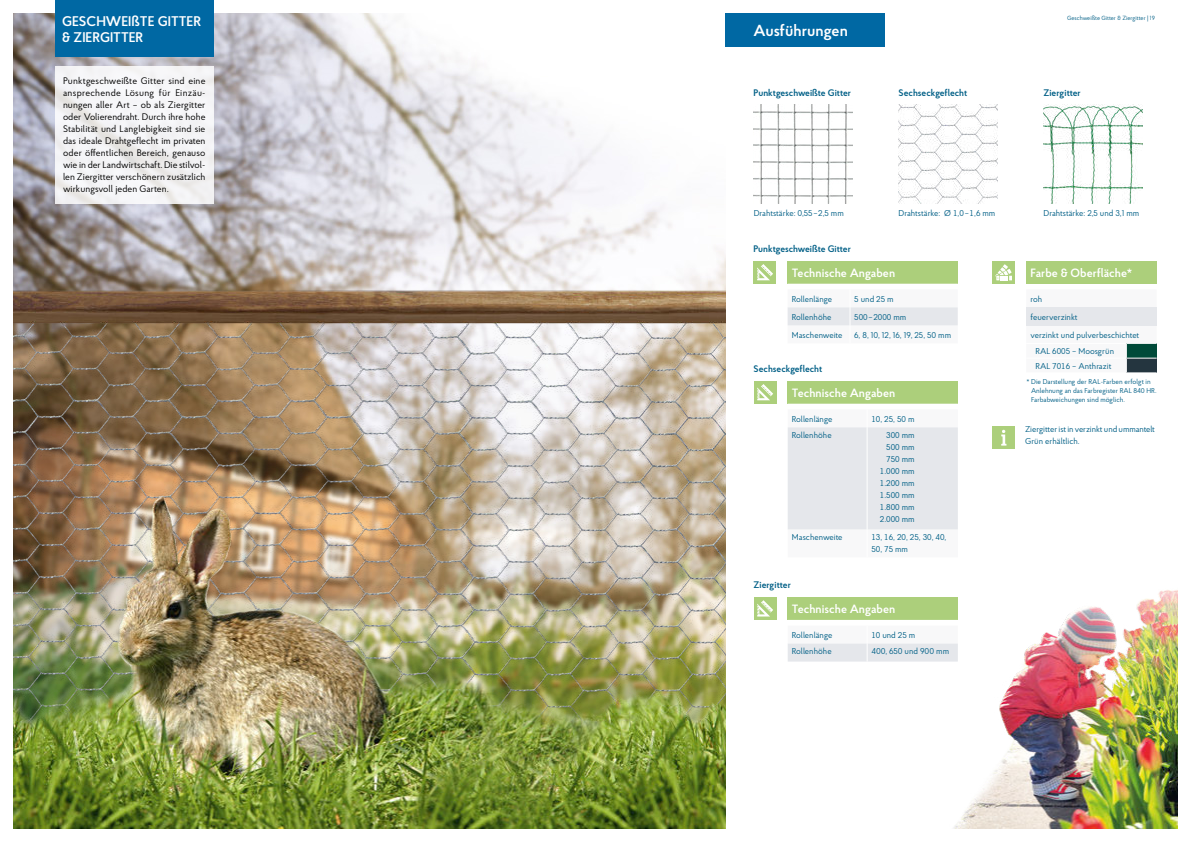
<style>
.page{position:relative;width:1191px;height:842px;background:#fff}
.page>*{position:absolute;margin:0;border:0;box-sizing:border-box;transform-origin:0 0}
.t1{font:600 16px "Proba Pro";color:#fff}
.t2{font:600 14px/16px "Proba Pro";color:#fff}
.t3{font:600 12px "Proba Pro";color:#fff}
.t4{font:9.5px/12px "Proba Pro";color:#000;text-align:justify}
.t5{font:600 9.5px "Proba Pro";color:#005f86}
.t6{font:8.5px/12px "Proba Pro";color:#005f86}
.t7{font:7px/9px "Proba Pro";color:#005f86}
.t8{font:6px "Proba Pro";color:#005f86}
</style>
<div class="page">
<img style="left:13px;top:13px;width:591px;height:148px">
<img style="left:13px;top:161px;width:712px;height:667px">
<img style="left:950px;top:590px;width:227px;height:238px">
<svg style="left:55px;top:66px;width:159px;height:138px;fill:#f4f4f6"></svg>
<div style="left:753px;top:261px;width:23px;height:23px;background:#accf7b"></div>
<svg style="left:757px;top:264px;width:16px;height:16px"></svg>
<div style="left:787px;top:261px;width:170px;height:23px;background:#accf7b"></div>
<div style="left:788px;top:307px;width:169px;height:19px;background:#e5e7eb"></div>
<div style="left:753px;top:597px;width:23px;height:23px;background:#accf7b"></div>
<svg style="left:757px;top:600px;width:16px;height:16px"></svg>
<div style="left:787px;top:597px;width:170px;height:23px;background:#accf7b"></div>
<svg style="left:788px;top:620px;width:169px;height:41px"></svg>
<div style="left:992px;top:261px;width:23px;height:23px;background:#accf7b"></div>
<svg style="left:996px;top:264px;width:15px;height:16px"></svg>
<div style="left:1026px;top:261px;width:130px;height:23px;background:#accf7b"></div>
<svg style="left:1026px;top:307px;width:130px;height:66px"></svg>
<hr style="left:1026px;top:343px;width:100px;height:1px;background:#fff">
<hr style="left:1126px;top:343px;width:30px;height:1px;background:#fff">
<hr style="left:1026px;top:358px;width:100px;height:1px;background:#fff">
<hr style="left:1126px;top:358px;width:30px;height:1px;background:#fff">
<div style="left:992px;top:426px;width:23px;height:23px;background:#accf7b"></div>
<svg style="left:1001px;top:430px;width:5px;height:16px"></svg>
<div style="left:753px;top:381px;width:23px;height:23px;background:#accf7b"></div>
<svg style="left:757px;top:384px;width:16px;height:16px"></svg>
<div style="left:787px;top:381px;width:171px;height:23px;background:#accf7b"></div>
<div style="left:788px;top:427px;width:170px;height:103px;background:#e5e7eb"></div>
<div style="left:725px;top:13px;width:160px;height:34px;background:#0068a3"></div>
<div style="left:55px;top:0;width:159px;height:57px;background:#0068a3"></div>
<img style="left:1043px;top:104px;width:99px;height:100px">
<img style="left:898px;top:104px;width:100px;height:99px">
<img style="left:753px;top:104px;width:100px;height:100px">
<h2 class="t2" style="left:62px;top:14px;width:140px">GESCHWEIßTE GITTER &amp; ZIERGITTER</h2>
<p class="t4" style="left:63px;top:75px;width:144px">Punktgeschweißte Gitter sind eine ansprechende Lösung für Einzäu&shy;nungen aller Art – ob als Ziergitter oder Volierendraht. Durch ihre hohe Stabilität und Langlebigkeit sind sie das ideale Drahtgeflecht im privaten oder öffentlichen Bereich, genauso wie in der Landwirtschaft. Die stilvol&shy;len Ziergitter verschönern zusätzlich wirkungsvoll jeden Garten.</p>
<h1 class="t1" style="left:753px;top:22px;width:96px">Ausführungen</h1>
<p class="t8" style="left:1067px;top:15px;width:89px">Geschweißte Gitter &amp; Ziergitter | 19</p>
<p class="t5" style="left:753px;top:88px;width:99px">Punktgeschweißte Gitter</p>
<p class="t5" style="left:898px;top:88px;width:70px">Sechseckgeflecht</p>
<p class="t5" style="left:1043px;top:88px;width:39px">Ziergitter</p>
<p class="t6" style="left:753px;top:208px;width:92px">Drahtstärke: 0,55–2,5 mm</p>
<p class="t5" style="left:753px;top:244px;width:99px">Punktgeschweißte Gitter</p>
<p class="t6" style="left:898px;top:208px;width:98px">Drahtstärke: Ø 1,0–1,6 mm</p>
<h3 class="t3" style="left:792px;top:266px;width:105px">Technische Angaben</h3>
<p class="t6" style="left:792px;top:293px;width:42px">Rollenlänge</p>
<p class="t6" style="left:854px;top:293px;width:41px">5 und 25 m</p>
<p class="t6" style="left:792px;top:311px;width:41px">Rollenhöhe</p>
<p class="t6" style="left:854px;top:311px;width:54px">500–2000 mm</p>
<p class="t6" style="left:792px;top:329px;width:52px">Maschenweite</p>
<p class="t6" style="left:854px;top:329px;width:98px">6, 8, 10, 12, 16, 19, 25, 50 mm</p>
<p class="t5" style="left:753px;top:364px;width:70px">Sechseckgeflecht</p>
<h3 class="t3" style="left:792px;top:386px;width:105px">Technische Angaben</h3>
<p class="t6" style="left:792px;top:413px;width:42px">Rollenlänge</p>
<p class="t6" style="left:871px;top:413px;width:45px">10, 25, 50 m</p>
<p class="t6" style="left:792px;top:429px;width:41px">Rollenhöhe</p>
<p class="t6" style="left:879px;top:429px;width:36px;text-align:right">300 mm<br>500 mm<br>750 mm<br>1.000 mm<br>1.200 mm<br>1.500 mm<br>1.800 mm<br>2.000 mm</p>
<p class="t6" style="left:792px;top:532px;width:52px">Maschenweite</p>
<p class="t6" style="left:871px;top:532px;width:77px">13, 16, 20, 25, 30, 40,<br>50, 75 mm</p>
<p class="t5" style="left:753px;top:580px;width:39px">Ziergitter</p>
<h3 class="t3" style="left:792px;top:602px;width:105px">Technische Angaben</h3>
<p class="t6" style="left:792px;top:629px;width:42px">Rollenlänge</p>
<p class="t6" style="left:871px;top:629px;width:45px">10 und 25 m</p>
<p class="t6" style="left:792px;top:646px;width:41px">Rollenhöhe</p>
<p class="t6" style="left:871px;top:646px;width:79px">400, 650 und 900 mm</p>
<p class="t6" style="left:1043px;top:208px;width:97px">Drahtstärke: 2,5 und 3,1 mm</p>
<h3 class="t3" style="left:1030px;top:266px;width:103px">Farbe &amp; Oberfläche*</h3>
<p class="t6" style="left:1030px;top:290px;width:110px;line-height:18px">roh<br>feuerverzinkt<br>verzinkt und pulverbeschichtet</p>
<p class="t6" style="left:1035px;top:344px;width:80px;line-height:14.7px">RAL 6005 – Moosgrün<br>RAL 7016 – Anthrazit</p>
<p class="t7" style="left:1031px;top:378px;width:127px;text-indent:-5px">* Die Darstellung der RAL-Farben erfolgt in<br>Anlehnung an das Farbregister RAL 840 HR.<br>Farbabweichungen sind möglich.</p>
<p class="t6" style="left:1025px;top:424px;width:131px">Ziergitter ist in verzinkt und ummantelt<br>Grün erhältlich.</p>
</div>
